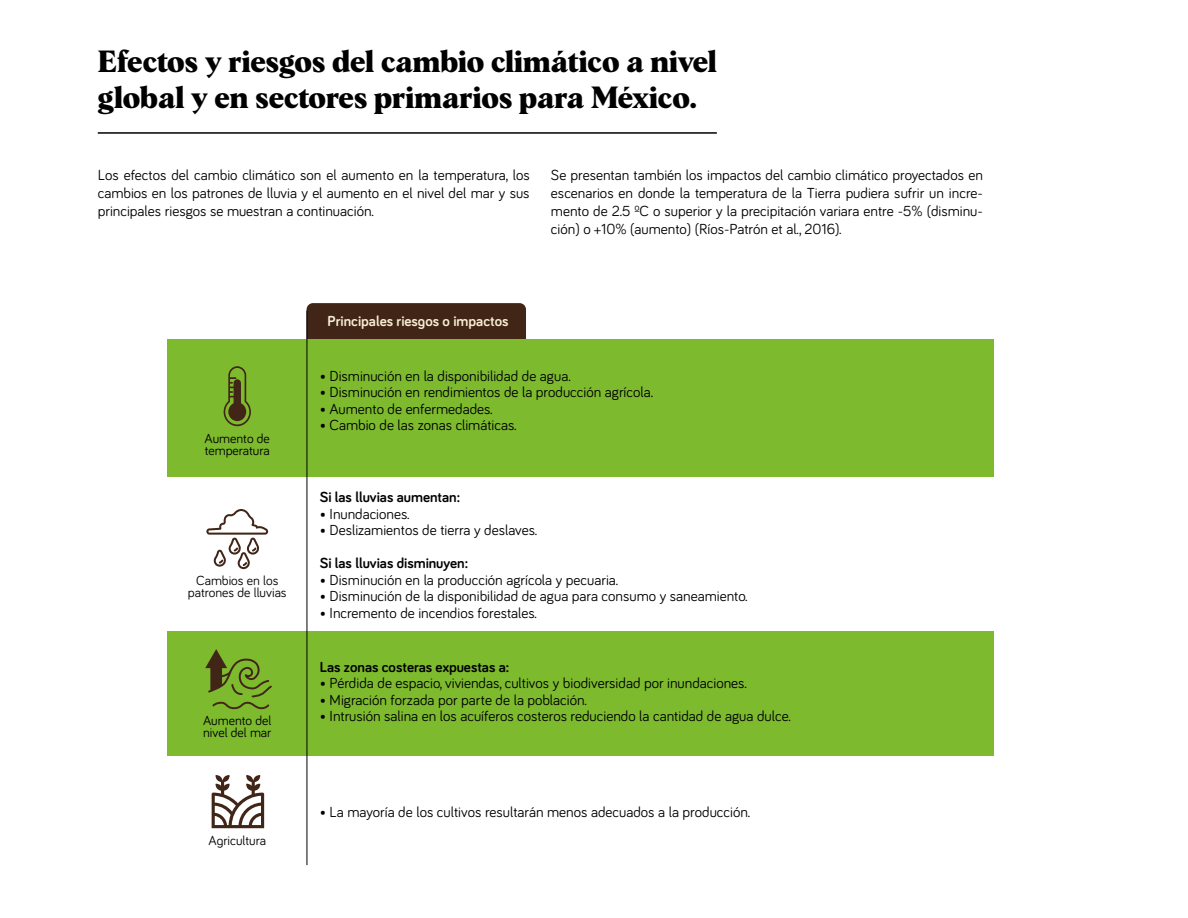
<style>
.page{position:relative;width:1188px;height:918px;background:#fff}
.page>*{position:absolute;margin:0;border:0;box-sizing:border-box;transform-origin:0 0}
.t1{font:700 30px/36px "Albra Text";color:#000}
.t2{font:15px/18px "Bariol";color:#000;text-align:justify}
.t3{font:700 15px "Bariol";color:#000}
.t4{font:700 15px "Bariol";color:#f9eed4}
.t5{font:13.5px/12px "Bariol";color:#000}
</style>
<div class="page">
<hr style="left:98px;top:132px;width:619px;height:2px;background:#000">
<div style="left:307px;top:303px;width:219px;height:36px;background:#412618"></div>
<div style="left:167px;top:339px;width:827px;height:138px;background:#7dba2e"></div>
<div style="left:167px;top:632px;width:827px;height:124px;background:#7dba2e"></div>
<hr style="left:307px;top:311px;width:1px;height:554px;background:#000">
<svg style="left:224px;top:366px;width:27px;height:60px"></svg>
<svg style="left:206px;top:509px;width:62px;height:60px"></svg>
<svg style="left:205px;top:649px;width:67px;height:60px"></svg>
<svg style="left:212px;top:775px;width:52px;height:53px"></svg>
<h1 class="t1" style="left:98px;top:42px;width:621px">Efectos y riesgos del cambio climático a nivel global y en sectores primarios para México.</h1>
<p class="t2" style="left:98px;top:165px;width:433px">Los efectos del cambio climático son el aumento en la temperatura, los cambios en los patrones de lluvia y el aumento en el nivel del mar y sus principales riesgos se muestran a continuación.</p>
<p class="t2" style="left:551px;top:165px;width:434px">Se presentan también los impactos del cambio climático proyectados en escenarios en donde la temperatura de la Tierra pudiera sufrir un incre&shy;mento de 2.5 ºC o superior y la precipitación variara entre -5% (disminu&shy;ción) o +10% (aumento) (Ríos-Patrón et al., 2016).</p>
<p class="t4" style="left:327px;top:311px;width:183px">Principales riesgos o impactos</p>
<p class="t5" style="left:205px;top:431px;width:67px">Aumento de temperatura</p>
<p class="t5" style="left:188px;top:574px;width:100px;text-align:center">Cambios en los patrones de lluvias</p>
<p class="t5" style="left:203px;top:714px;width:70px">Aumento del nivel del mar</p>
<p class="t5" style="left:208px;top:833px;width:59px">Agricultura</p>
<p class="t2" style="left:320px;top:366px;width:253px">• Disminución en la disponibilidad de agua.</p>
<p class="t2" style="left:320px;top:383px;width:335px">• Disminución en rendimientos de la producción agrícola.</p>
<p class="t2" style="left:320px;top:399px;width:174px">• Aumento de enfermedades.</p>
<p class="t2" style="left:320px;top:416px;width:198px">• Cambio de las zonas climáticas.</p>
<p class="t3" style="left:320px;top:487px;width:142px">Si las lluvias aumentan:</p>
<p class="t2" style="left:320px;top:504px;width:91px">• Inundaciones.</p>
<p class="t2" style="left:320px;top:520px;width:219px">• Deslizamientos de tierra y deslaves.</p>
<p class="t3" style="left:320px;top:553px;width:150px">Si las lluvias disminuyen:</p>
<p class="t2" style="left:320px;top:570px;width:300px">• Disminución en la producción agrícola y pecuaria.</p>
<p class="t2" style="left:320px;top:586px;width:429px">• Disminución de la disponibilidad de agua para consumo y saneamiento.</p>
<p class="t2" style="left:320px;top:603px;width:219px">• Incremento de incendios forestales.</p>
<p class="t3" style="left:320px;top:656px;width:191px">Las zonas costeras expuestas a:</p>
<p class="t2" style="left:320px;top:673px;width:428px">• Pérdida de espacio, viviendas, cultivos y biodiversidad por inundaciones.</p>
<p class="t2" style="left:320px;top:690px;width:269px">• Migración forzada por parte de la población.</p>
<p class="t2" style="left:320px;top:706px;width:473px">• Intrusión salina en los acuíferos costeros reduciendo la cantidad de agua dulce.</p>
<p class="t2" style="left:320px;top:802px;width:432px">• La mayoría de los cultivos resultarán menos adecuados a la producción.</p>
</div>
